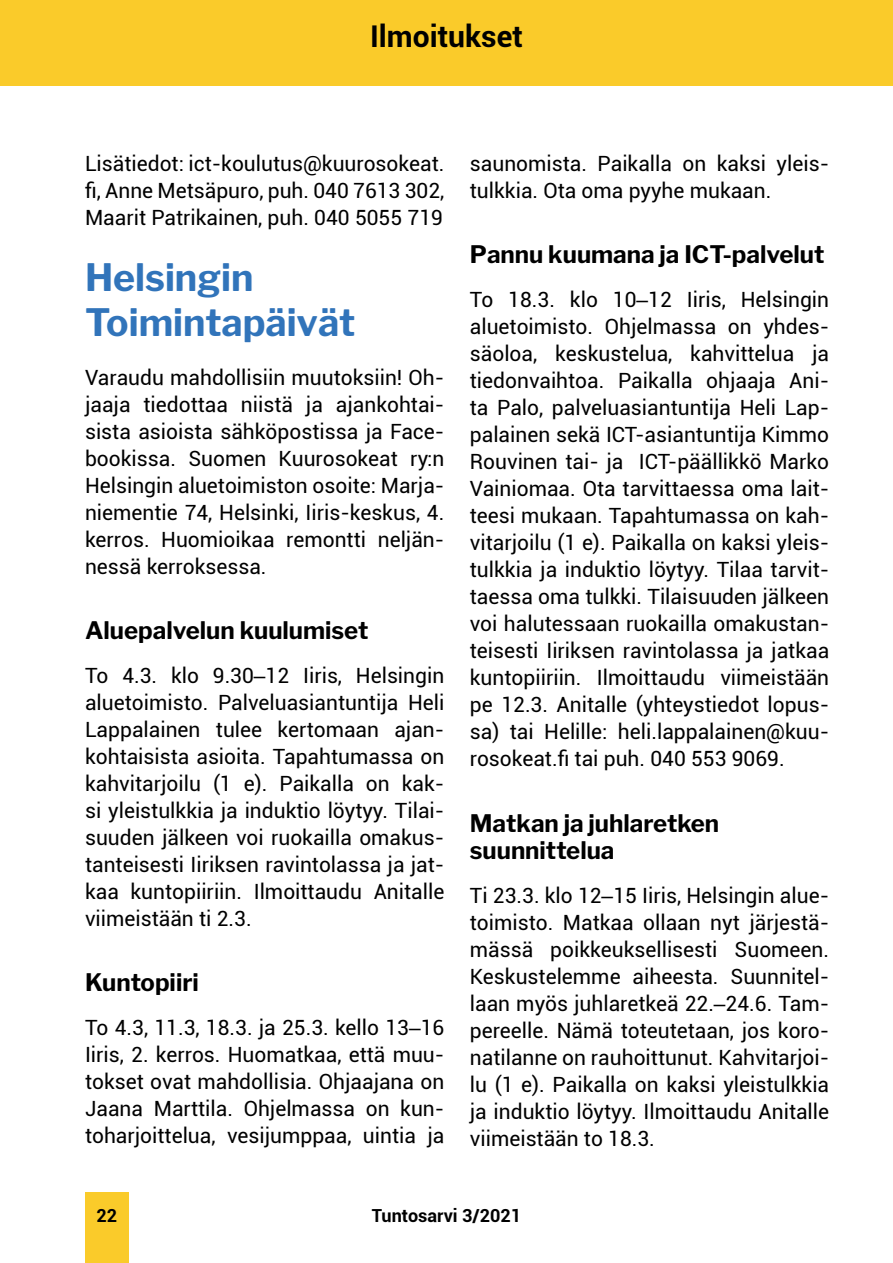
<style>
.page{position:relative;width:893px;height:1263px;background:#fff}
.page>*{position:absolute;margin:0;border:0;box-sizing:border-box;transform-origin:0 0}
.t1{font:700 37.5px/45px "Libre Franklin";color:#3174ba}
.t2{font:700 30px "Roboto";color:#000}
.t3{font:700 24px/27px "Libre Franklin";color:#000}
.t4{font:21px/27px "Roboto";color:#000;text-align:justify}
.t5{font:700 18px "Roboto";color:#000}
.s1{font-family:"Arial"}
</style>
<div class="page">
<div style="left:85px;top:1192px;width:44px;height:71px;background:#facb2a"></div>
<div style="left:0;top:0;width:893px;height:85px;background:#facb2a"></div>
<h2 class="t2" style="left:370px;top:15px;width:154px">Ilmoitukset</h2>
<p class="t4" style="left:85px;top:149px;width:361px">Lisätiedot: ict-koulutus@kuurosokeat. fi, Anne Metsäpuro, puh. 040 7613 302, Maarit Patrikainen, puh. 040 5055 719</p>
<h1 class="t1" style="left:85px;top:255px;width:272px">Helsingin<br>Toimintapäivät</h1>
<p class="t4" style="left:85px;top:363px;width:361px">Varaudu mahdollisiin muutoksiin! Oh&shy;jaaja tiedottaa niistä ja ajankohtai&shy;sista asioista sähköpostissa ja Face&shy;bookissa. Suomen Kuurosokeat ry:n Helsingin aluetoimiston osoite: Marja&shy;niementie 74, Helsinki, Iiris-keskus, 4. kerros. Huomioikaa remontti neljän&shy;nessä kerroksessa.</p>
<p class="t3" style="left:85px;top:617px;width:285px">Aluepalvelun kuulumiset</p>
<p class="t4" style="left:85px;top:661px;width:361px">To 4.3. klo 9.30<span class="s1">–</span>12 Iiris, Helsingin aluetoimisto. Palveluasiantuntija Heli Lappalainen tulee kertomaan ajan&shy;kohtaisista asioita. Tapahtumassa on kahvitarjoilu (1 e). Paikalla on kak&shy;si yleistulkkia ja induktio löytyy. Tilai&shy;suuden jälkeen voi ruokailla omakus&shy;tanteisesti Iiriksen ravintolassa ja jat&shy;kaa kuntopiiriin. Ilmoittaudu Anitalle viimeistään ti 2.3.</p>
<p class="t3" style="left:85px;top:969px;width:115px">Kuntopiiri</p>
<p class="t4" style="left:85px;top:1013px;width:361px">To 4.3, 11.3, 18.3. ja 25.3. kello 13<span class="s1">–</span>16<br>Iiris, 2. kerros. Huomatkaa, että muu&shy;tokset ovat mahdollisia. Ohjaajana on Jaana Marttila. Ohjelmassa on kun&shy;toharjoittelua, vesijumppaa, uintia ja</p>
<p class="t4" style="left:470px;top:149px;width:361px">saunomista. Paikalla on kaksi yleis&shy;tulkkia. Ota oma pyyhe mukaan.</p>
<p class="t3" style="left:470px;top:241px;width:356px">Pannu kuumana ja ICT-palvelut</p>
<p class="t4" style="left:470px;top:285px;width:361px">To 18.3. klo 10<span class="s1">–</span>12 Iiris, Helsingin aluetoimisto. Ohjelmassa on yhdes&shy;säoloa, keskustelua, kahvittelua ja tiedonvaihtoa. Paikalla ohjaaja Ani&shy;ta Palo, palveluasiantuntija Heli Lap&shy;palainen sekä ICT-asiantuntija Kimmo Rouvinen tai- ja ICT-päällikkö Marko Vainiomaa. Ota tarvittaessa oma lait&shy;teesi mukaan. Tapahtumassa on kah&shy;vitarjoilu (1 e). Paikalla on kaksi yleis&shy;tulkkia ja induktio löytyy. Tilaa tarvit&shy;taessa oma tulkki. Tilaisuuden jälkeen voi halutessaan ruokailla omakustan&shy;teisesti Iiriksen ravintolassa ja jatkaa kuntopiiriin. Ilmoittaudu viimeistään pe 12.3. Anitalle (yhteystiedot lopus&shy;sa) tai Helille: heli.lappalainen@kuu&shy;rosokeat.fi tai puh. 040 553 9069.</p>
<p class="t3" style="left:470px;top:809px;width:251px">Matkan ja juhlaretken suunnittelua</p>
<p class="t4" style="left:470px;top:881px;width:361px">Ti 23.3. klo 12<span class="s1">–</span>15 Iiris, Helsingin alue&shy;toimisto. Matkaa ollaan nyt järjestä&shy;mässä poikkeuksellisesti Suomeen.<br>Keskustelemme aiheesta. Suunnitel&shy;laan myös juhlaretkeä 22.<span class="s1">–</span>24.6. Tam&shy;pereelle. Nämä toteutetaan, jos koro&shy;natilanne on rauhoittunut. Kahvitarjoi&shy;lu (1 e). Paikalla on kaksi yleistulkkia ja induktio löytyy. Ilmoittaudu Anitalle viimeistään to 18.3.</p>
<p class="t5" style="left:97px;top:1203px;width:22px">22</p>
<p class="t5" style="left:372px;top:1203px;width:151px">Tuntosarvi 3/2021</p>
</div>
